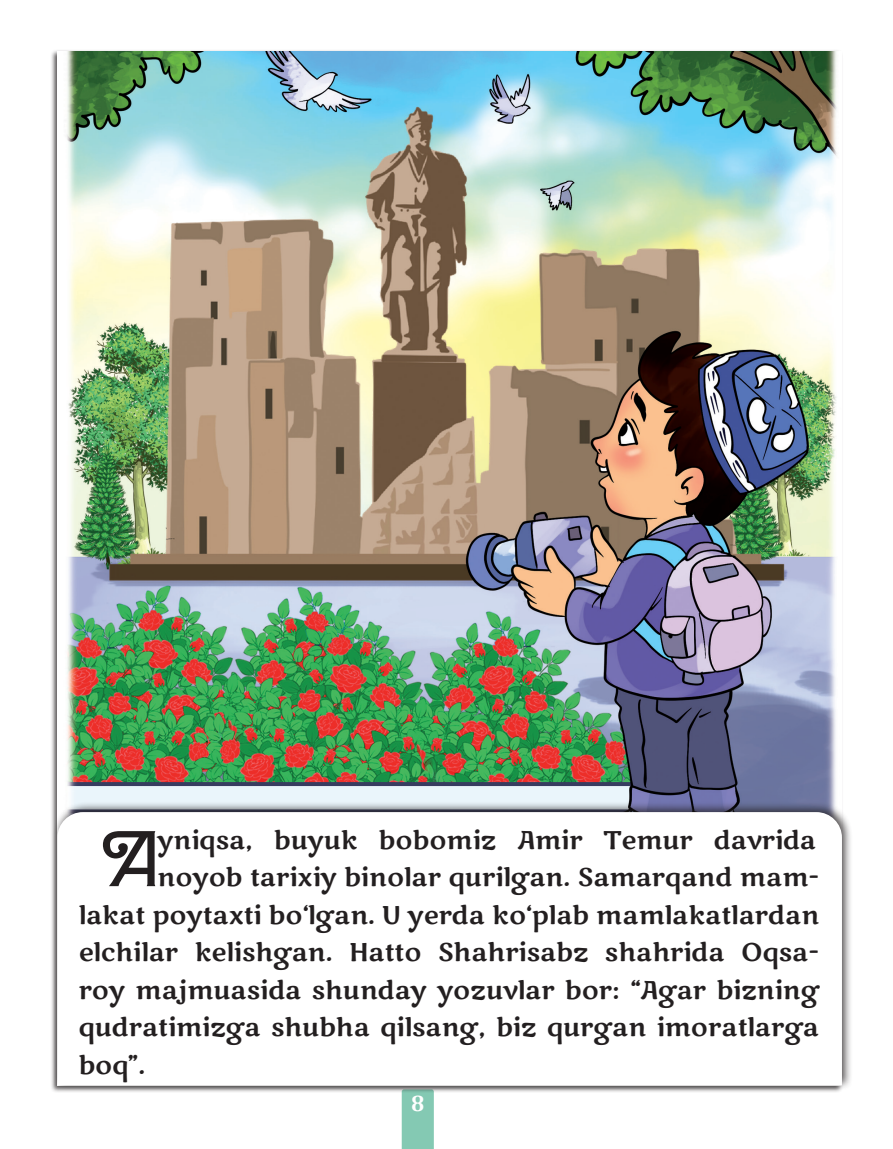
<style>
.page{position:relative;width:893px;height:1149px;background:#fff}
.page>*{position:absolute;margin:0;border:0;box-sizing:border-box;transform-origin:0 0}
.t1{font:81px "Bartex";color:#231f20}
.t2{font:25.5px "Marko One";color:#231f20}
.t3{font:700 22.5px "Cambria";color:#fff}
</style>
<div class="page">
<div style="left:402px;top:1092px;width:32px;height:56px;background:#84c9b3"></div>
<img style="left:67px;top:51px;width:770px;height:749px">
<div style="left:52px;top:800px;width:801px;height:290px;background:#231f20;opacity:.75"></div>
<svg style="left:57px;top:811px;width:785px;height:273px"></svg>
<p class="t1" style="left:103px;top:819px;width:56px">A</p>
<p class="t2" style="left:158px;top:823px;width:660px">yniqsa, buyuk bobomiz Amir Temur davrida</p>
<p class="t2" style="left:158px;top:860px;width:663px">noyob tarixiy binolar qurilgan. Samarqand mam-</p>
<p class="t2" style="left:79px;top:898px;width:742px">lakat poytaxti bo‘lgan. U yerda ko‘plab mamlakatlardan</p>
<p class="t2" style="left:79px;top:935px;width:742px">elchilar kelishgan. Hatto Shahrisabz shahrida Oqsa-</p>
<p class="t2" style="left:79px;top:973px;width:742px">roy majmuasida shunday yozuvlar bor: “Agar bizning</p>
<p class="t2" style="left:79px;top:1010px;width:742px">qudratimizga shubha qilsang, biz qurgan imoratlarga</p>
<p class="t2" style="left:79px;top:1048px;width:68px">boq”.</p>
<p class="t3" style="left:411px;top:1087px;width:15px">8</p>
</div>
